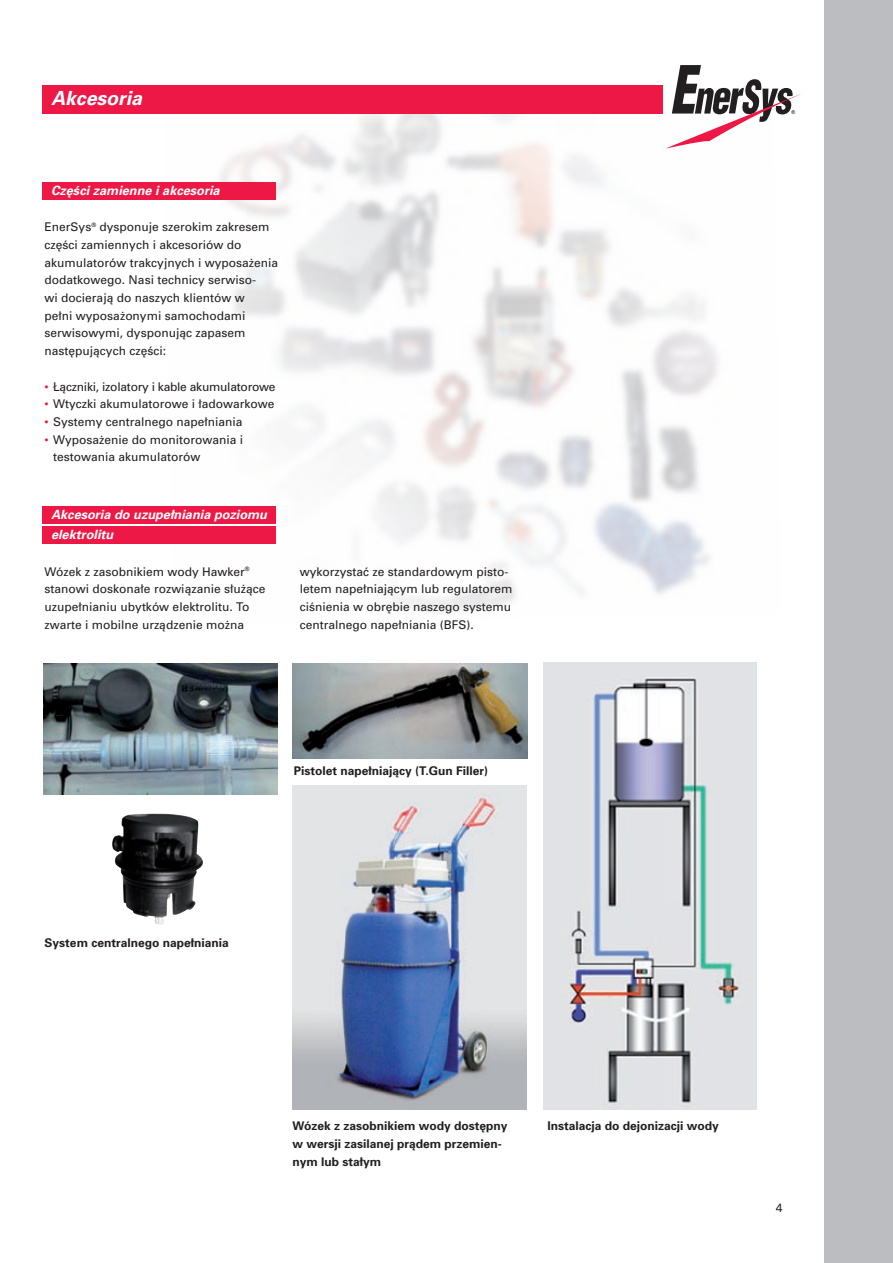
<style>
.page{position:relative;width:893px;height:1263px;background:#fff}
.page>*{position:absolute;margin:0;border:0;box-sizing:border-box;transform-origin:0 0}
.t1{font:italic 700 19.5px "Univers CE";color:#fff}
.t2{font:italic 700 12.75px "Univers CE";color:#fff}
.t3{font:12px/17.7px "Univers CE";color:#231f20}
.t4{font:700 12px/17.7px "Univers CE";color:#231f20}
.t5{font:12px "Univers CE";letter-spacing:-.02em;color:#231f20}
.s1{color:#ed1845}
</style>
<div class="page">
<img style="left:164px;top:113px;width:554px;height:499px">
<div style="left:43px;top:85px;width:620px;height:28px;background:#ed1845"></div>
<div style="left:43px;top:183px;width:233px;height:17px;background:#ed1845"></div>
<div style="left:43px;top:506px;width:233px;height:17px;background:#ed1845"></div>
<div style="left:825px;top:0;width:68px;height:1263px;background:#bcbdc0"></div>
<svg style="left:665px;top:65px;width:135px;height:84px"></svg>
<div style="left:43px;top:526px;width:233px;height:17px;background:#ed1845"></div>
<img style="left:44px;top:663px;width:234px;height:131px">
<img style="left:112px;top:813px;width:91px;height:112px">
<img style="left:292px;top:663px;width:236px;height:96px">
<img style="left:293px;top:786px;width:234px;height:323px">
<img style="left:544px;top:662px;width:212px;height:448px">
<h1 class="t1" style="left:51px;top:87px;width:93px">Akcesoria</h1>
<p class="t2" style="left:51px;top:183px;width:170px">Części zamienne i akcesoria</p>
<p class="t3" style="left:45px;top:218px;width:235px">EnerSys<sup>®</sup> dysponuje szerokim zakresem części zamiennych i akcesoriów do akumulatorów trakcyjnych i wyposażenia dodatkowego. Nasi technicy serwiso-<br>wi docierają do naszych klientów w<br>pełni wyposażonymi samochodami serwisowymi, dysponując zapasem następujących części:</p>
<p class="t5" style="left:45px;top:379px;width:232px"><span class="s1">•</span> Łączniki, izolatory i kable akumulatorowe</p>
<p class="t3" style="left:45px;top:395px;width:231px"><span class="s1">•</span> Wtyczki akumulatorowe i ładowarkowe</p>
<p class="t3" style="left:45px;top:413px;width:199px"><span class="s1">•</span> Systemy centralnego napełniania</p>
<p class="t3" style="left:53px;top:431px;width:192px;text-indent:-9px"><span class="s1">•</span> Wyposażenie do monitorowania i testowania akumulatorów</p>
<p class="t2" style="left:51px;top:507px;width:218px">Akcesoria do uzupełniania poziomu</p>
<p class="t2" style="left:51px;top:527px;width:64px">elektrolitu</p>
<p class="t3" style="left:45px;top:563px;width:222px">Wózek z zasobnikiem wody Hawker<sup>® </sup>stanowi doskonałe rozwiązanie służące uzupełnianiu ubytków elektrolitu. To zwarte i mobilne urządzenie można</p>
<p class="t3" style="left:300px;top:563px;width:214px">wykorzystać ze standardowym pisto&shy;letem napełniającym lub regulatorem ciśnienia w obrębie naszego systemu centralnego napełniania (BFS).</p>
<p class="t4" style="left:294px;top:762px;width:196px">Pistolet napełniający (T.Gun Filler)</p>
<p class="t4" style="left:45px;top:934px;width:186px">System centralnego napełniania</p>
<p class="t4" style="left:292px;top:1117px;width:217px">Wózek z zasobnikiem wody dostępny w wersji zasilanej prądem przemien&shy;nym lub stałym</p>
<p class="t4" style="left:548px;top:1117px;width:173px">Instalacja do dejonizacji wody</p>
<p class="t3" style="left:776px;top:1199px;width:8px">4</p>
</div>
